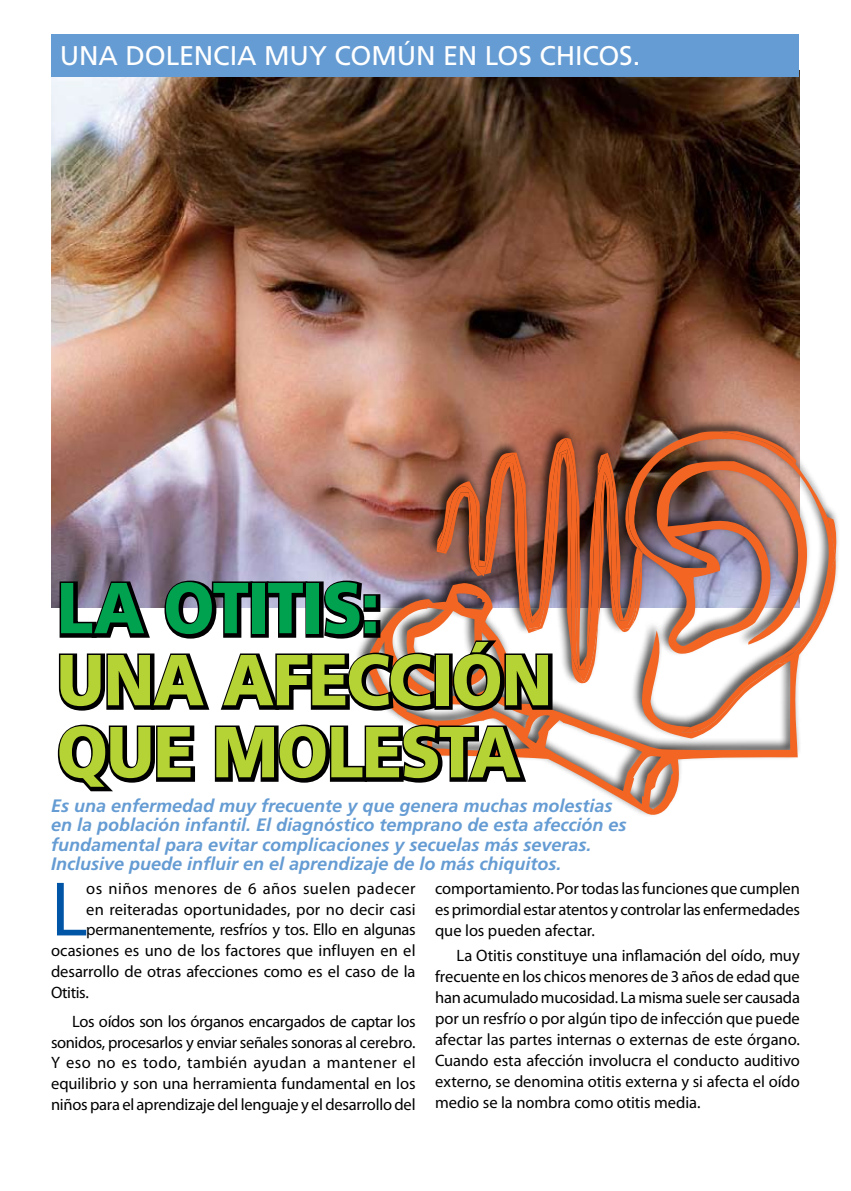
<style>
.page{position:relative;width:851px;height:1191px;background:#fff}
.page>*{position:absolute;margin:0;border:0;box-sizing:border-box;transform-origin:0 0}
.t1{font:77.85px "Myriad Pro";color:#0055a7}
.t2{font:900 72px/72px "Frutiger LT Std";letter-spacing:-.015em;color:#b5d334;scale:.91 1}
.t3{font:900 72px "Frutiger LT Std";letter-spacing:-.025em;color:#00a14f;scale:.91 1}
.t4{font:27px "Frutiger LT Std";letter-spacing:-.005em;color:#fff}
.t5{font:italic 700 18px/19.5px "Frutiger LT Std";color:#659cd3}
.t6{font:16.5px/21px "Myriad Pro";letter-spacing:-.005em;color:#000;text-align:justify}
.t7{font:16.5px "Myriad Pro";letter-spacing:.03em;color:#000}
</style>
<div class="page">
<img style="left:51px;top:70px;width:748px;height:537px">
<div style="left:354px;top:418px;width:492px;height:406px;background:#000;opacity:.75"></div>
<svg style="left:796px;top:431px;width:39px;height:86px"></svg>
<svg style="left:362px;top:517px;width:475px;height:301px"></svg>
<div style="left:51px;top:34px;width:747px;height:43px;background:#659cd3"></div>
<img style="left:55px;top:431px;width:741px;height:365px">
<h3 class="t4" style="left:60px;top:39px;width:582px">UNA DOLENCIA MUY COMÚN EN LOS CHICOS.</h3>
<h2 class="t3" style="left:57px;top:564px;width:357px">LA OTITIS:</h2>
<h2 class="t2" style="left:57px;top:644px;width:546px">UNA AFECCIÓN<br>QUE MOLESTA</h2>
<p class="t5" style="left:51px;top:795px;width:577px">Es una enfermedad muy frecuente y que genera muchas molestias en la población infantil. El diagnóstico temprano de esta afección es fundamental para evitar complicaciones y secuelas más severas.<br>Inclusive puede influir en el aprendizaje de lo más chiquitos.</p>
<h1 class="t1" style="left:51px;top:861px;width:38px">L</h1>
<p class="t7" style="left:86px;top:878px;width:331px">os niños menores de 6 años suelen padecer</p>
<p class="t6" style="left:86px;top:898px;width:331px">en reiteradas oportunidades, por no decir casi</p>
<p class="t6" style="left:86px;top:919px;width:331px">permanentemente, resfríos y tos. Ello en algunas</p>
<p class="t6" style="left:51px;top:940px;width:366px">ocasiones es uno de los factores que influyen en el</p>
<p class="t6" style="left:51px;top:960px;width:366px">desarrollo de otras afecciones como es el caso de la</p>
<p class="t6" style="left:51px;top:981px;width:39px">Otitis.</p>
<p class="t6" style="left:51px;top:1010px;width:366px;text-indent:21px">Los oídos son los órganos encargados de captar los sonidos, procesarlos y enviar señales sonoras al cerebro.<br>Y eso no es todo, también ayudan a mantener el equilibrio y son una herramienta fundamental en los niños para el aprendizaje del lenguaje y el desarrollo del</p>
<p class="t6" style="left:435px;top:877px;width:366px">comportamiento. Por todas las funciones que cumplen es primordial estar atentos y controlar las enfermedades que los pueden afectar.</p>
<p class="t6" style="left:435px;top:944px;width:366px;text-indent:21px">La Otitis constituye una inflamación del oído, muy frecuente en los chicos menores de 3 años de edad que han acumulado mucosidad. La misma suele ser causada por un resfrío o por algún tipo de infección que puede afectar las partes internas o externas de este órgano.<br>Cuando esta afección involucra el conducto auditivo externo, se denomina otitis externa y si afecta el oído medio se la nombra como otitis media.</p>
</div>
